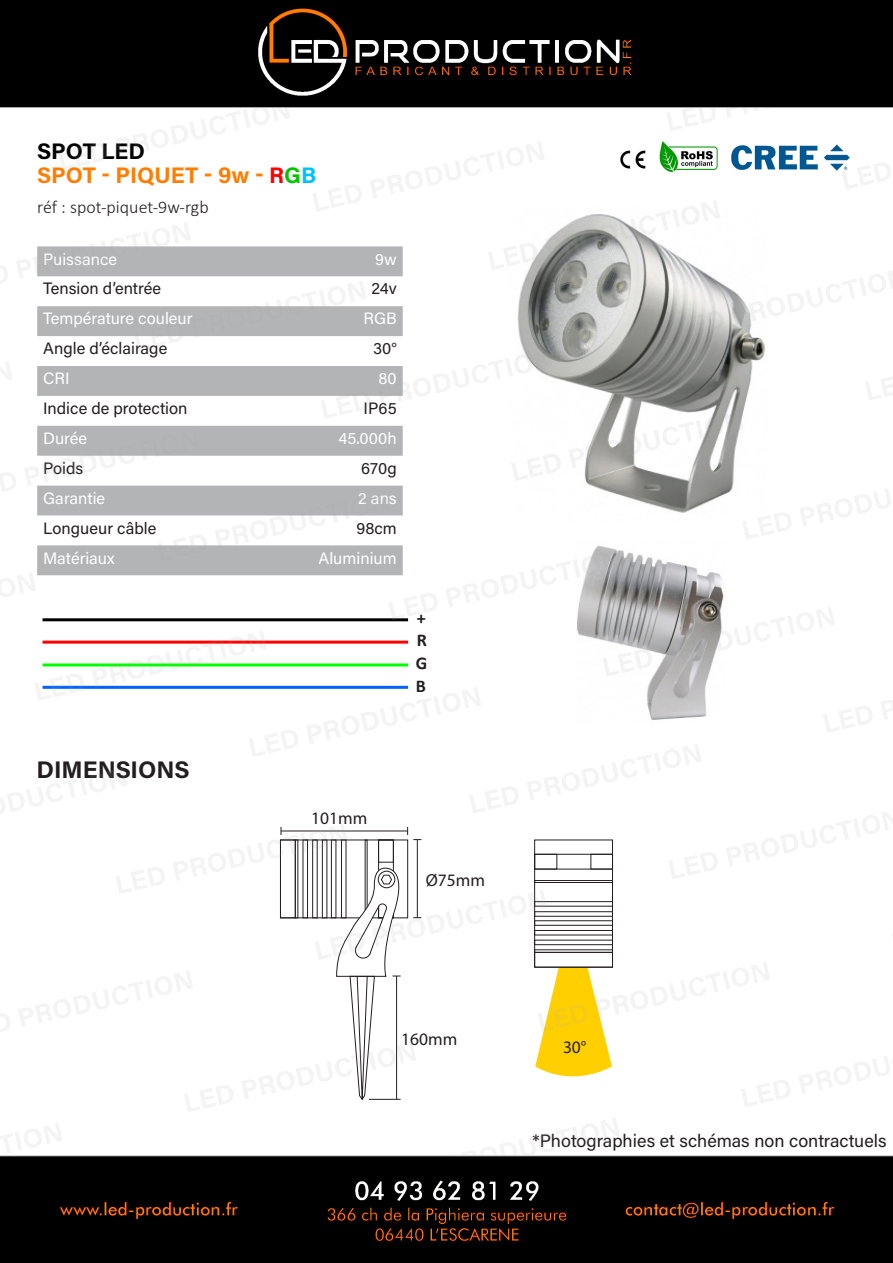
<style>
.page{position:relative;width:893px;height:1263px;background:#fff}
.page>*{position:absolute;margin:0;border:0;box-sizing:border-box;transform-origin:0 0}
.t1{font:24px "Acumin Variable Concept";letter-spacing:.03em;color:#231f20}
.t2{font:22.5px "Acumin Variable Concept";letter-spacing:.04em;color:#ff7d00}
.t3{font:22.5px "Acumin Variable Concept";letter-spacing:.035em;color:#000}
.t4{font:18px "Acumin Variable Concept";letter-spacing:.02em;color:#231f20}
.t5{font:300 18px "Calibri";color:#231f20}
.t6{font:700 18px "Calibri";color:#231f20}
.t7{font:17.55px "Myriad Pro";color:#231f20}
.t8{font:16.5px "Acumin Variable Concept";letter-spacing:.02em;color:#231f20}
.t9{font:16.5px "Acumin Variable Concept";letter-spacing:.02em;color:#fff}
.s1{color:#f00}
.s2{color:#00c600}
.s3{color:#00c1ff}
</style>
<div class="page">
<img style="left:0;top:1px;width:893px;height:1262px">
<img style="left:0;top:108px;width:892px;height:1046px">
<p class="t3" style="left:37px;top:136px;width:109px">SPOT LED</p>
<p class="t2" style="left:37px;top:160px;width:279px">SPOT - PIQUET - 9w - <span class="s1">R</span><span class="s2">G</span><span class="s3">B</span></p>
<p class="t5" style="left:37px;top:196px;width:173px">réf : spot-piquet-9w-rgb</p>
<p class="t9" style="left:43px;top:247px;width:75px">Puissance</p>
<p class="t9" style="left:375px;top:247px;width:23px">9w</p>
<p class="t8" style="left:43px;top:277px;width:119px">Tension d’entrée</p>
<p class="t8" style="left:371px;top:277px;width:26px">24v</p>
<p class="t9" style="left:43px;top:307px;width:150px">Température couleur</p>
<p class="t9" style="left:363px;top:307px;width:35px">RGB</p>
<p class="t8" style="left:43px;top:337px;width:125px">Angle d’éclairage</p>
<p class="t8" style="left:373px;top:337px;width:25px">30°</p>
<p class="t9" style="left:43px;top:367px;width:28px">CRI</p>
<p class="t9" style="left:378px;top:367px;width:19px">80</p>
<p class="t8" style="left:43px;top:397px;width:146px">Indice de protection</p>
<p class="t8" style="left:364px;top:397px;width:34px">IP65</p>
<p class="t9" style="left:43px;top:427px;width:45px">Durée</p>
<p class="t9" style="left:339px;top:427px;width:59px">45.000h</p>
<p class="t8" style="left:43px;top:457px;width:41px">Poids</p>
<p class="t8" style="left:361px;top:457px;width:37px">670g</p>
<p class="t9" style="left:43px;top:487px;width:63px">Garantie</p>
<p class="t9" style="left:358px;top:487px;width:40px">2 ans</p>
<p class="t8" style="left:43px;top:516px;width:114px">Longueur câble</p>
<p class="t8" style="left:356px;top:516px;width:42px">98cm</p>
<p class="t9" style="left:43px;top:546px;width:72px">Matériaux</p>
<p class="t9" style="left:318px;top:546px;width:79px">Aluminium</p>
<p class="t6" style="left:417px;top:605px;width:10px">+</p>
<p class="t6" style="left:417px;top:627px;width:12px">R</p>
<p class="t6" style="left:416px;top:650px;width:13px">G</p>
<p class="t6" style="left:416px;top:674px;width:12px">B</p>
<p class="t1" style="left:36px;top:753px;width:154px">DIMENSIONS</p>
<p class="t7" style="left:311px;top:807px;width:58px">101mm</p>
<p class="t7" style="left:426px;top:869px;width:61px">Ø75mm</p>
<p class="t7" style="left:401px;top:1028px;width:58px">160mm</p>
<p class="t7" style="left:563px;top:1036px;width:25px">30°</p>
<p class="t4" style="left:533px;top:1128px;width:355px">*Photographies et schémas non contractuels</p>
</div>
